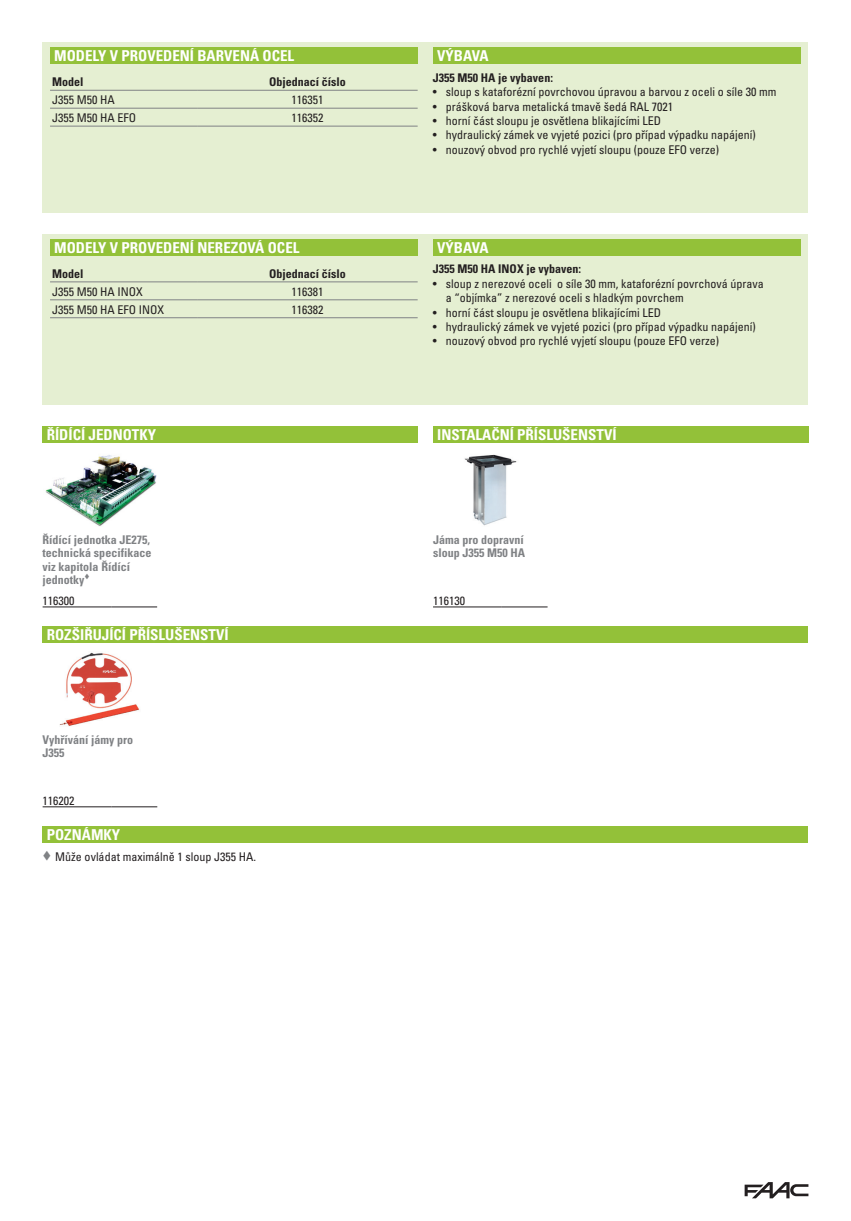
<style>
.page{position:relative;width:851px;height:1221px;background:#fff}
.page>*{position:absolute;margin:0;border:0;box-sizing:border-box;transform-origin:0 0}
.cella_layout{font:700 condensed 15px "Univers CE";color:#fff}
.cella_layout-2{font:condensed 12px/14.4px "Univers CE";color:#231f20}
.cella_layout-3{font:700 condensed 12px/13.5px "Univers CE";color:#808285}
.cella_layout-4{font:700 condensed 12px "Univers CE";color:#231f20}
.infoblock_code_pgf{font:condensed 12px "Univers CE";color:#231f20}
.s1{color:#808285}
</style>
<div class="page">
<svg style="left:744px;top:1182px;width:64px;height:16px"></svg>
<div style="left:43px;top:43px;width:765px;height:170px;background:#e5efd2"></div>
<div style="left:50px;top:47px;width:367px;height:17px;background:#93c139"></div>
<hr style="left:50px;top:90px;width:147px;height:1px;background:#808285">
<hr style="left:197px;top:90px;width:220px;height:1px;background:#808285">
<hr style="left:50px;top:108px;width:147px;height:1px;background:#808285">
<hr style="left:50px;top:126px;width:147px;height:1px;background:#808285">
<hr style="left:197px;top:108px;width:220px;height:1px;background:#808285">
<hr style="left:197px;top:126px;width:220px;height:1px;background:#808285">
<div style="left:433px;top:47px;width:367px;height:17px;background:#93c139"></div>
<div style="left:43px;top:234px;width:765px;height:170px;background:#e5efd2"></div>
<div style="left:50px;top:238px;width:367px;height:17px;background:#93c139"></div>
<hr style="left:50px;top:281px;width:147px;height:1px;background:#808285">
<hr style="left:197px;top:281px;width:220px;height:1px;background:#808285">
<hr style="left:50px;top:299px;width:147px;height:1px;background:#808285">
<hr style="left:50px;top:317px;width:147px;height:1px;background:#808285">
<hr style="left:197px;top:299px;width:220px;height:1px;background:#808285">
<hr style="left:197px;top:317px;width:220px;height:1px;background:#808285">
<div style="left:433px;top:238px;width:367px;height:17px;background:#93c139"></div>
<div style="left:43px;top:426px;width:374px;height:17px;background:#93c139"></div>
<img style="left:45px;top:455px;width:111px;height:71px">
<hr style="left:43px;top:606px;width:68px;height:1px;background:#231f20">
<hr style="left:111px;top:606px;width:46px;height:1px;background:#231f20">
<div style="left:433px;top:426px;width:375px;height:17px;background:#93c139"></div>
<img style="left:464px;top:454px;width:53px;height:72px">
<div style="left:43px;top:625px;width:765px;height:17px;background:#93c139"></div>
<img style="left:59px;top:652px;width:81px;height:74px">
<hr style="left:43px;top:806px;width:68px;height:1px;background:#231f20">
<hr style="left:111px;top:806px;width:46px;height:1px;background:#231f20">
<div style="left:43px;top:825px;width:765px;height:17px;background:#93c139"></div>
<hr style="left:433px;top:606px;width:68px;height:1px;background:#231f20">
<hr style="left:501px;top:606px;width:46px;height:1px;background:#231f20">
<p class="cella_layout" style="left:54px;top:47px;width:241px">MODELY V PROVEDENÍ BARVENÁ OCEL</p>
<p class="cella_layout-4" style="left:52px;top:75px;width:33px">Model</p>
<p class="cella_layout-4" style="left:269px;top:75px;width:78px">Objednací číslo</p>
<p class="cella_layout-2" style="left:52px;top:93px;width:64px">J355 M50 HA</p>
<p class="cella_layout-2" style="left:291px;top:93px;width:33px">116351</p>
<p class="cella_layout-2" style="left:52px;top:111px;width:85px">J355 M50 HA EFO</p>
<p class="cella_layout-2" style="left:291px;top:111px;width:33px">116352</p>
<p class="cella_layout" style="left:54px;top:239px;width:247px">MODELY V PROVEDENÍ NEREZOVÁ OCEL</p>
<p class="cella_layout-4" style="left:52px;top:266px;width:33px">Model</p>
<p class="cella_layout-4" style="left:269px;top:266px;width:78px">Objednací číslo</p>
<p class="cella_layout-2" style="left:52px;top:284px;width:92px">J355 M50 HA INOX</p>
<p class="cella_layout-2" style="left:291px;top:284px;width:33px">116381</p>
<p class="cella_layout-2" style="left:52px;top:302px;width:113px">J355 M50 HA EFO INOX</p>
<p class="cella_layout-2" style="left:291px;top:302px;width:33px">116382</p>
<p class="cella_layout" style="left:47px;top:426px;width:111px">ŘÍDÍCÍ JEDNOTKY</p>
<p class="cella_layout-3" style="left:43px;top:533px;width:110px">Řídící jednotka JE275, technická specifikace viz kapitola Řídící jednotky▼</p>
<p class="cella_layout-2" style="left:43px;top:593px;width:33px">116300</p>
<p class="cella_layout" style="left:47px;top:626px;width:183px">ROZŠIŘUJÍCÍ PŘÍSLUŠENSTVÍ</p>
<p class="cella_layout-3" style="left:43px;top:733px;width:92px">Vyhřívání jámy pro<br>J355</p>
<p class="cella_layout-2" style="left:43px;top:793px;width:33px">116202</p>
<p class="cella_layout" style="left:47px;top:826px;width:75px">POZNÁMKY</p>
<p class="cella_layout-2" style="left:43px;top:850px;width:215px"><span class="s1">▼</span> Může ovládat maximálně 1 sloup J355 HA.</p>
<p class="cella_layout" style="left:437px;top:47px;width:53px">VÝBAVA</p>
<p class="cella_layout-4" style="left:433px;top:71px;width:121px">J355 M50 HA je vybaven:</p>
<p class="cella_layout-2" style="left:433px;top:85px;width:345px">• sloup s kataforézní povrchovou úpravou a barvou z oceli o síle 30 mm</p>
<p class="cella_layout-2" style="left:433px;top:99px;width:242px">• prášková barva metalická tmavě šedá RAL 7021</p>
<p class="cella_layout-2" style="left:433px;top:114px;width:230px">• horní část sloupu je osvětlena blikajícími LED</p>
<p class="cella_layout-2" style="left:433px;top:128px;width:324px">• hydraulický zámek ve vyjeté pozici (pro případ výpadku napájení)</p>
<p class="cella_layout-2" style="left:433px;top:143px;width:288px">• nouzový obvod pro rychlé vyjetí sloupu (pouze EFO verze)</p>
<p class="cella_layout" style="left:437px;top:239px;width:53px">VÝBAVA</p>
<p class="cella_layout-4" style="left:433px;top:262px;width:149px">J355 M50 HA INOX je vybaven:</p>
<p class="cella_layout-2" style="left:445px;top:276px;width:319px;text-indent:-13px">• sloup z nerezové oceli o síle 30 mm, kataforézní povrchová úprava a “objímka” z nerezové oceli s hladkým povrchem</p>
<p class="cella_layout-2" style="left:433px;top:305px;width:230px">• horní část sloupu je osvětlena blikajícími LED</p>
<p class="cella_layout-2" style="left:433px;top:320px;width:324px">• hydraulický zámek ve vyjeté pozici (pro případ výpadku napájení)</p>
<p class="cella_layout-2" style="left:433px;top:334px;width:288px">• nouzový obvod pro rychlé vyjetí sloupu (pouze EFO verze)</p>
<p class="cella_layout" style="left:437px;top:426px;width:181px">INSTALAČNÍ PŘÍSLUŠENSTVÍ</p>
<p class="cella_layout-3" style="left:433px;top:533px;width:93px">Jáma pro dopravní sloup J355 M50 HA</p>
<p class="infoblock_code_pgf" style="left:433px;top:593px;width:33px">116130</p>
</div>
